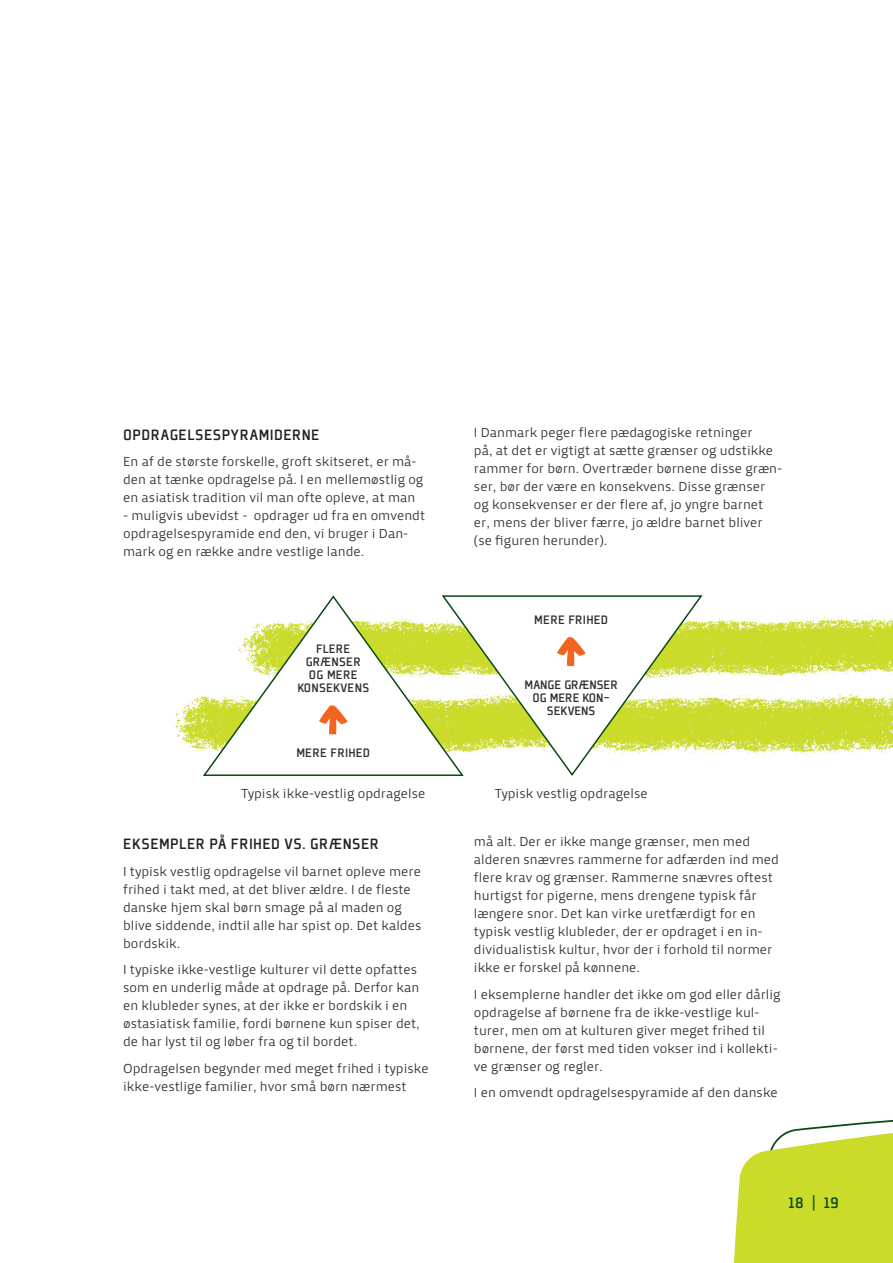
<style>
.page{position:relative;width:893px;height:1263px;background:#fff}
.page>*{position:absolute;margin:0;border:0;box-sizing:border-box;transform-origin:0 0}
.Underoverskrift{font:500 16.5px "Plexes Pro";letter-spacing:.025em;color:#231f20}
.t1{font:500 16.5px "Plexes Pro";color:#074913}
.Brødtekst{font:13.5px/18px "Priva One Pro";color:#312f30}
.Brødtekst-2{font:500 13.5px "Plexes Pro";letter-spacing:.015em;color:#312f30}
.Brødtekst-3{font:500 13.5px "Plexes Pro";letter-spacing:-.005em;color:#312f30}
</style>
<div class="page">
<svg style="left:734px;top:1120px;width:159px;height:143px"></svg>
<img style="left:169px;top:693px;width:724px;height:63px">
<img style="left:704px;top:615px;width:189px;height:64px">
<svg style="left:465px;top:595px;width:239px;height:181px"></svg>
<svg style="left:557px;top:637px;width:29px;height:29px"></svg>
<svg style="left:201px;top:595px;width:264px;height:181px"></svg>
<svg style="left:319px;top:705px;width:29px;height:29px"></svg>
<p class="Underoverskrift" style="left:123px;top:425px;width:198px">OPDRAGELSESPYRAMIDERNE</p>
<p class="Brødtekst" style="left:123px;top:453px;width:302px">En af de største forskelle, groft skitseret, er må&shy;den at tænke opdragelse på. I en mellemøstlig og en asiatisk tradition vil man ofte opleve, at man</p>
<p class="Brødtekst" style="left:123px;top:507px;width:304px">- muligvis ubevidst - opdrager ud fra en omvendt opdragelsespyramide end den, vi bruger i Dan&shy;mark og en række andre vestlige lande.</p>
<p class="Brødtekst-2" style="left:316px;top:641px;width:36px">FLERE</p>
<p class="Brødtekst-2" style="left:306px;top:654px;width:57px">GRÆNSER</p>
<p class="Brødtekst-2" style="left:309px;top:667px;width:50px">OG MERE</p>
<p class="Brødtekst-2" style="left:297px;top:680px;width:73px">KONSEKVENS</p>
<p class="Brødtekst-2" style="left:296px;top:745px;width:75px">MERE FRIHED</p>
<p class="Brødtekst" style="left:474px;top:423px;width:310px">I Danmark peger flere pædagogiske retninger<br>på, at det er vigtigt at sætte grænser og udstikke rammer for børn. Overtræder børnene disse græn&shy;ser, bør der være en konsekvens. Disse grænser og konsekvenser er der flere af, jo yngre barnet er, mens der bliver færre, jo ældre barnet bliver (se figuren herunder).</p>
<p class="Brødtekst-2" style="left:534px;top:611px;width:75px">MERE FRIHED</p>
<p class="Brødtekst-3" style="left:525px;top:676px;width:95px">MANGE GRÆNSER</p>
<p class="Brødtekst-3" style="left:533px;top:689px;width:79px">OG MERE KON-</p>
<p class="Brødtekst-3" style="left:547px;top:702px;width:50px">SEKVENS</p>
<p class="Brødtekst" style="left:241px;top:784px;width:186px">Typisk ikke-vestlig opdragelse</p>
<p class="Brødtekst" style="left:495px;top:784px;width:154px">Typisk vestlig opdragelse</p>
<p class="Underoverskrift" style="left:123px;top:834px;width:257px">EKSEMPLER PÅ FRIHED VS. GRÆNSER</p>
<p class="Brødtekst" style="left:123px;top:862px;width:300px">I typisk vestlig opdragelse vil barnet opleve mere frihed i takt med, at det bliver ældre. I de fleste danske hjem skal børn smage på al maden og blive siddende, indtil alle har spist op. Det kaldes bordskik.</p>
<p class="Brødtekst" style="left:123px;top:960px;width:298px">I typiske ikke-vestlige kulturer vil dette opfattes som en underlig måde at opdrage på. Derfor kan en klubleder synes, at der ikke er bordskik i en østasiatisk familie, fordi børnene kun spiser det, de har lyst til og løber fra og til bordet.</p>
<p class="Brødtekst" style="left:123px;top:1059px;width:307px">Opdragelsen begynder med meget frihed i typiske ikke-vestlige familier, hvor små børn nærmest</p>
<p class="Brødtekst" style="left:474px;top:833px;width:306px">må alt. Der er ikke mange grænser, men med alderen snævres rammerne for adfærden ind med flere krav og grænser. Rammerne snævres oftest hurtigst for pigerne, mens drengene typisk får længere snor. Det kan virke uretfærdigt for en typisk vestlig klubleder, der er opdraget i en in&shy;dividualistisk kultur, hvor der i forhold til normer ikke er forskel på kønnene.</p>
<p class="Brødtekst" style="left:474px;top:985px;width:308px">I eksemplerne handler det ikke om god eller dårlig opdragelse af børnene fra de ikke-vestlige kul&shy;turer, men om at kulturen giver meget frihed til børnene, der først med tiden vokser ind i kollekti&shy;ve grænser og regler.</p>
<p class="Brødtekst" style="left:474px;top:1084px;width:305px">I en omvendt opdragelsespyramide af den danske</p>
<p class="t1" style="left:789px;top:1193px;width:52px">18 | 19</p>
</div>
